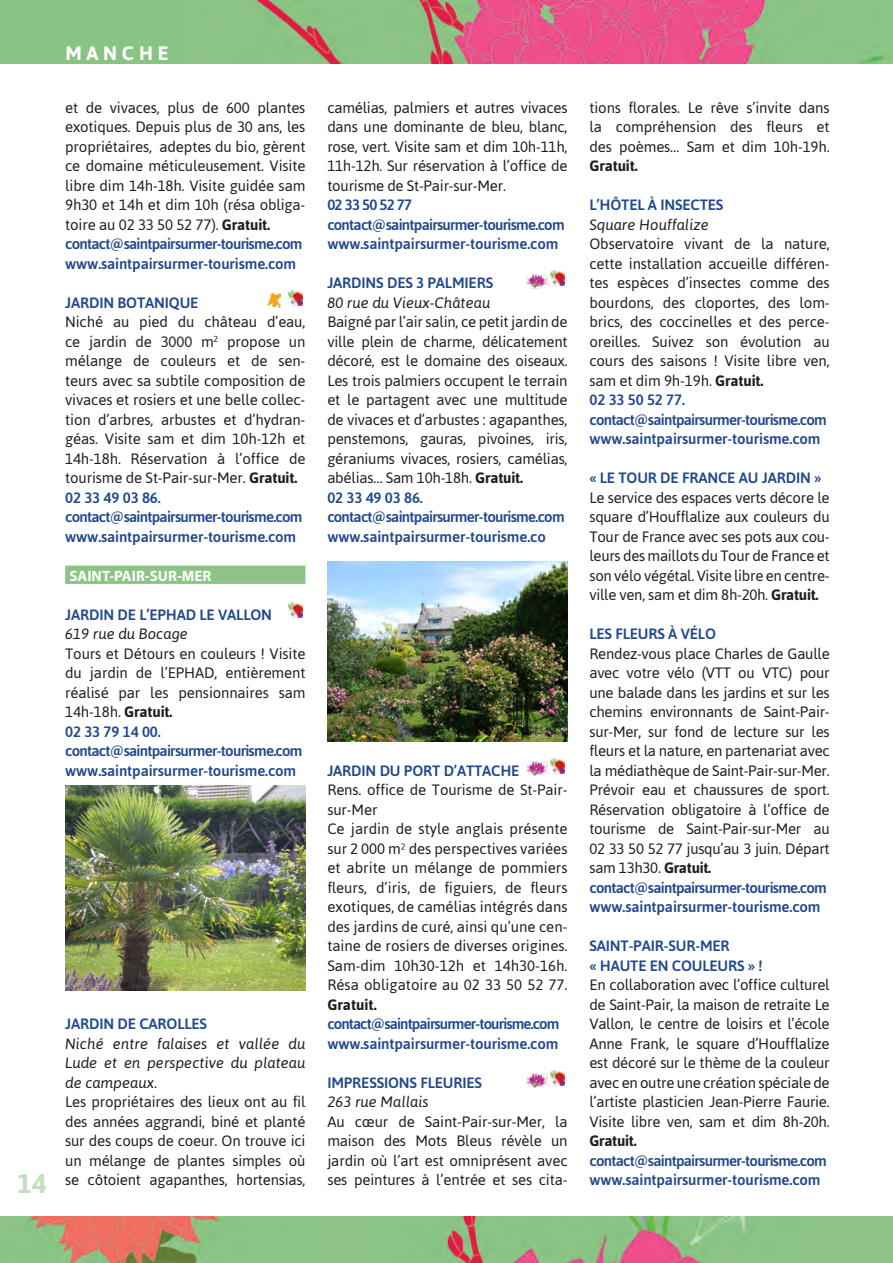
<style>
.page{position:relative;width:893px;height:1263px;background:#fff}
.page>*{position:absolute;margin:0;border:0;box-sizing:border-box;transform-origin:0 0}
.t1{font:700 27px "Asap";color:#c3dfbd}
.t2{font:700 19.5px "Asap";letter-spacing:.24em;color:#fff}
.Texte_Courant{font:15px/19.5px "Asap";letter-spacing:-.01em;color:#231f20;text-align:justify}
.internet_Manche{font:500 15px "Asap";letter-spacing:-.05em;color:#21498d}
.internet_Manche-2{font:500 15px "Asap";letter-spacing:-.01em;color:#21498d}
.Jardin_Manche{font:500 15px/19.5px "Asap";letter-spacing:-.01em;color:#21498d}
.adresse{font:italic 15px/19.5px "Asap";color:#231f20;text-align:justify}
.Texte_Courant-2{font:500 15px "Asap";letter-spacing:-.01em;color:#21498d}
.Ville_Manche{font:700 15px "Myriad Pro";color:#fff}
.s1{font-weight:700}
</style>
<div class="page">
<img style="left:0;top:0;width:893px;height:64px">
<img style="left:0;top:1216px;width:893px;height:47px">
<img style="left:527px;top:274px;width:20px;height:14px">
<img style="left:550px;top:271px;width:15px;height:15px">
<img style="left:327px;top:561px;width:240px;height:180px">
<img style="left:527px;top:762px;width:20px;height:14px">
<img style="left:550px;top:758px;width:15px;height:15px">
<img style="left:527px;top:1074px;width:20px;height:14px">
<img style="left:550px;top:1070px;width:15px;height:15px">
<div style="left:65px;top:566px;width:240px;height:15px;background:#8bc485"></div>
<hr style="left:65px;top:580px;width:240px;height:4px;background:#92c78c">
<img style="left:268px;top:294px;width:13px;height:14px">
<img style="left:288px;top:290px;width:15px;height:15px">
<img style="left:288px;top:602px;width:15px;height:15px">
<img style="left:65px;top:785px;width:240px;height:205px">
<h2 class="t2" style="left:65px;top:40px;width:104px">MANCHE</h2>
<p class="Texte_Courant" style="left:65px;top:97px;width:242px">et de vivaces, plus de 600 plantes exotiques. Depuis plus de 30 ans, les propriétaires, adeptes du bio, gèrent ce domaine méticuleusement. Visite libre dim 14h-18h. Visite guidée sam 9h30 et 14h et dim 10h (résa obliga&shy;toire au 02 33 50 52 77). <span class="s1">Gratuit.</span></p>
<p class="internet_Manche" style="left:65px;top:234px;width:239px">contact@saintpairsurmer-tourisme.com</p>
<p class="Texte_Courant-2" style="left:65px;top:253px;width:233px">www.saintpairsurmer-tourisme.com</p>
<p class="Jardin_Manche" style="left:65px;top:292px;width:135px">JARDIN BOTANIQUE</p>
<p class="Texte_Courant" style="left:65px;top:311px;width:242px">Niché au pied du château d’eau, ce jardin de 3000 m<sup>2</sup> propose un mélange de couleurs et de sen&shy;teurs avec sa subtile composition de vivaces et rosiers et une belle collec&shy;tion d’arbres, arbustes et d’hydran&shy;géas. Visite sam et dim 10h-12h et 14h-18h. Réservation à l’office de tourisme de St-Pair-sur-Mer. <span class="s1">Gratuit.</span></p>
<p class="internet_Manche" style="left:65px;top:487px;width:97px">02 33 49 03 86.</p>
<p class="internet_Manche" style="left:65px;top:507px;width:239px">contact@saintpairsurmer-tourisme.com</p>
<p class="internet_Manche-2" style="left:65px;top:526px;width:233px">www.saintpairsurmer-tourisme.com</p>
<p class="Ville_Manche" style="left:69px;top:566px;width:144px">SAINT-PAIR-SUR-MER</p>
<p class="Jardin_Manche" style="left:65px;top:604px;width:208px">JARDIN DE L’EPHAD LE VALLON</p>
<p class="adresse" style="left:65px;top:623px;width:124px">619 rue du Bocage</p>
<p class="Texte_Courant" style="left:65px;top:643px;width:242px">Tours et Détours en couleurs ! Visite du jardin de l’EPHAD, entièrement réalisé par les pensionnaires sam 14h-18h. <span class="s1">Gratuit.</span></p>
<p class="internet_Manche" style="left:65px;top:721px;width:97px">02 33 79 14 00.</p>
<p class="internet_Manche" style="left:65px;top:741px;width:239px">contact@saintpairsurmer-tourisme.com</p>
<p class="internet_Manche-2" style="left:65px;top:760px;width:233px">www.saintpairsurmer-tourisme.com</p>
<h1 class="t1" style="left:17px;top:1165px;width:30px">14</h1>
<p class="Jardin_Manche" style="left:65px;top:1013px;width:143px">JARDIN DE CAROLLES</p>
<p class="adresse" style="left:65px;top:1033px;width:242px">Niché entre falaises et vallée du Lude et en perspective du plateau de campeaux.</p>
<p class="Texte_Courant" style="left:65px;top:1091px;width:242px">Les propriétaires des lieux ont au fil des années aggrandi, biné et planté sur des coups de coeur. On trouve ici un mélange de plantes simples où se côtoient agapanthes, hortensias,</p>
<p class="Texte_Courant" style="left:327px;top:97px;width:242px">camélias, palmiers et autres vivaces dans une dominante de bleu, blanc, rose, vert. Visite sam et dim 10h-11h, 11h-12h. Sur réservation à l’office de tourisme de St-Pair-sur-Mer.</p>
<p class="internet_Manche" style="left:327px;top:195px;width:86px">02 33 50 52 77</p>
<p class="internet_Manche" style="left:327px;top:214px;width:239px">contact@saintpairsurmer-tourisme.com</p>
<p class="Texte_Courant-2" style="left:327px;top:234px;width:233px">www.saintpairsurmer-tourisme.com</p>
<p class="Jardin_Manche" style="left:327px;top:272px;width:167px">JARDINS DES 3 PALMIERS</p>
<p class="adresse" style="left:327px;top:292px;width:165px">80 rue du Vieux-Château</p>
<p class="Texte_Courant" style="left:327px;top:311px;width:242px">Baigné par l’air salin, ce petit jardin de ville plein de charme, délicatement décoré, est le domaine des oiseaux.<br>Les trois palmiers occupent le terrain et le partagent avec une multitude de vivaces et d’arbustes : agapanthes, penstemons, gauras, pivoines, iris, géraniums vivaces, rosiers, camélias, abélias… Sam 10h-18h. <span class="s1">Gratuit.</span></p>
<p class="internet_Manche" style="left:327px;top:487px;width:97px">02 33 49 03 86.</p>
<p class="internet_Manche" style="left:327px;top:507px;width:239px">contact@saintpairsurmer-tourisme.com</p>
<p class="internet_Manche-2" style="left:327px;top:526px;width:220px">www.saintpairsurmer-tourisme.co</p>
<p class="internet_Manche-2" style="left:327px;top:760px;width:194px">JARDIN DU PORT D’ATTACHE</p>
<p class="Texte_Courant" style="left:327px;top:779px;width:242px">Rens. office de Tourisme de St-Pair&shy;sur-Mer</p>
<p class="Texte_Courant" style="left:327px;top:818px;width:242px">Ce jardin de style anglais présente sur 2 000 m² des perspectives variées et abrite un mélange de pommiers fleurs, d’iris, de figuiers, de fleurs exotiques, de camélias intégrés dans des jardins de curé, ainsi qu’une cen&shy;taine de rosiers de diverses origines.<br>Sam-dim 10h30-12h et 14h30-16h.<br>Résa obligatoire au 02 33 50 52 77.<br><span class="s1">Gratuit.</span></p>
<p class="internet_Manche" style="left:327px;top:1014px;width:234px">contact@saintpairsurmer-tourisme.com</p>
<p class="internet_Manche-2" style="left:327px;top:1033px;width:233px">www.saintpairsurmer-tourisme.com</p>
<p class="Jardin_Manche" style="left:327px;top:1072px;width:156px">IMPRESSIONS FLEURIES</p>
<p class="adresse" style="left:327px;top:1091px;width:103px">263 rue Mallais</p>
<p class="Texte_Courant" style="left:327px;top:1111px;width:242px">Au cœur de Saint-Pair-sur-Mer, la maison des Mots Bleus révèle un jardin où l’art est omniprésent avec ses peintures à l’entrée et ses cita-</p>
<p class="Texte_Courant" style="left:589px;top:97px;width:242px">tions florales. Le rêve s’invite dans la compréhension des fleurs et des poèmes… Sam et dim 10h-19h.<br><span class="s1">Gratuit.</span></p>
<p class="Jardin_Manche" style="left:589px;top:194px;width:135px">L’HÔTEL À INSECTES</p>
<p class="adresse" style="left:589px;top:214px;width:121px">Square Houffalize</p>
<p class="Texte_Courant" style="left:589px;top:233px;width:242px">Observatoire vivant de la nature, cette installation accueille différen&shy;tes espèces d’insectes comme des bourdons, des cloportes, des lom&shy;brics, des coccinelles et des perce&shy;oreilles. Suivez son évolution au cours des saisons ! Visite libre ven, sam et dim 9h-19h. <span class="s1">Gratuit.</span></p>
<p class="internet_Manche" style="left:589px;top:390px;width:97px">02 33 50 52 77.</p>
<p class="internet_Manche" style="left:589px;top:409px;width:239px">contact@saintpairsurmer-tourisme.com</p>
<p class="internet_Manche-2" style="left:589px;top:429px;width:233px">www.saintpairsurmer-tourisme.com</p>
<p class="Jardin_Manche" style="left:589px;top:467px;width:233px">« LE TOUR DE FRANCE AU JARDIN »</p>
<p class="Texte_Courant" style="left:589px;top:487px;width:242px">Le service des espaces verts décore le square d’Houfflalize aux couleurs du Tour de France avec ses pots aux cou&shy;leurs des maillots du Tour de France et son vélo végétal. Visite libre en centre&shy;ville ven, sam et dim 8h-20h. <span class="s1">Gratuit.</span></p>
<p class="Jardin_Manche" style="left:589px;top:623px;width:128px">LES FLEURS À VÉLO</p>
<p class="Texte_Courant" style="left:589px;top:643px;width:242px">Rendez-vous place Charles de Gaulle avec votre vélo (VTT ou VTC) pour une balade dans les jardins et sur les chemins environnants de Saint-Pair&shy;sur-Mer, sur fond de lecture sur les fleurs et la nature, en partenariat avec la médiathèque de Saint-Pair-sur-Mer.<br>Prévoir eau et chaussures de sport.<br>Réservation obligatoire à l’office de tourisme de Saint-Pair-sur-Mer au 02 33 50 52 77 jusqu’au 3 juin. Départ sam 13h30. <span class="s1">Gratuit.</span></p>
<p class="internet_Manche" style="left:589px;top:877px;width:239px">contact@saintpairsurmer-tourisme.com</p>
<p class="internet_Manche-2" style="left:589px;top:897px;width:233px">www.saintpairsurmer-tourisme.com</p>
<p class="Jardin_Manche" style="left:589px;top:935px;width:175px">SAINT-PAIR-SUR-MER<br>« HAUTE EN COULEURS » !</p>
<p class="Texte_Courant" style="left:589px;top:974px;width:242px">En collaboration avec l’office culturel de Saint-Pair, la maison de retraite Le Vallon, le centre de loisirs et l’école Anne Frank, le square d’Houfflalize est décoré sur le thème de la couleur avec en outre une création spéciale de l’artiste plasticien Jean-Pierre Faurie.<br>Visite libre ven, sam et dim 8h-20h.<br><span class="s1">Gratuit.</span></p>
<p class="internet_Manche" style="left:589px;top:1150px;width:239px">contact@saintpairsurmer-tourisme.com</p>
<p class="internet_Manche-2" style="left:589px;top:1170px;width:233px">www.saintpairsurmer-tourisme.com</p>
</div>
